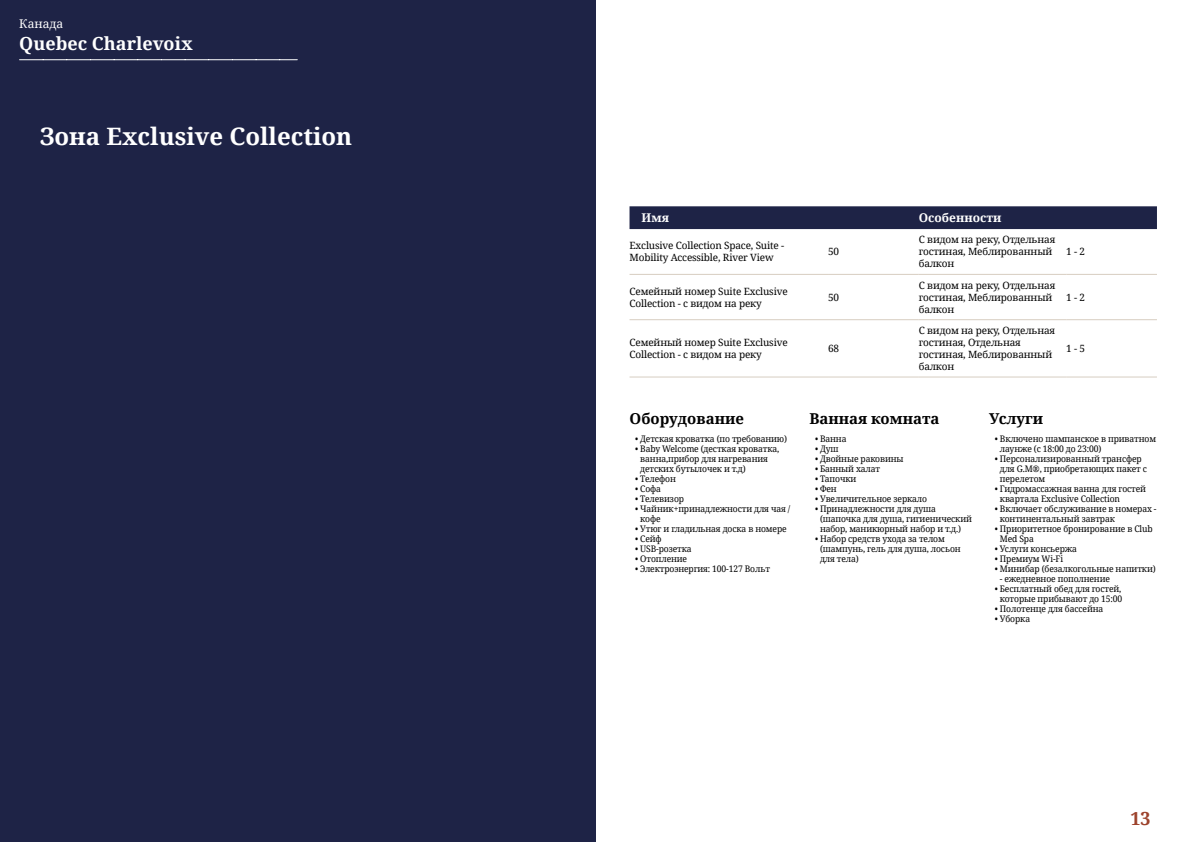
<style>
.page{position:relative;width:1191px;height:842px;background:#fff}
.page>*{position:absolute;margin:0;border:0;box-sizing:border-box;transform-origin:0 0}
.t1{font:700 24px "Noto Serif";color:#fff}
.t2{font:700 18px "Noto Serif";color:#fff}
.t3{font:700 18px "Noto Serif";color:#9d432c}
.t4{font:700 15px "Noto Serif";color:#000}
.t5{font:700 12px "Noto Serif";color:#fff}
.t6{font:12px "Noto Serif";color:#fff}
.t7{font:10px/12px "Noto Serif";letter-spacing:-.015em;color:#000}
.t8{font:9px/10px "Noto Serif";letter-spacing:-.015em;color:#000;scale:.95 1}
</style>
<div class="page">
<div style="left:0;top:0;width:595px;height:842px;background:#1e2346"></div>
<svg style="left:20px;top:59px;width:277px;height:1px"></svg>
<div style="left:629px;top:206px;width:528px;height:23px;background:#1e2346"></div>
<hr style="left:629px;top:274px;width:199px;height:1px;background:#d7cdc1">
<hr style="left:828px;top:274px;width:90px;height:1px;background:#d7cdc1">
<hr style="left:918px;top:274px;width:148px;height:1px;background:#d7cdc1">
<hr style="left:1066px;top:274px;width:91px;height:1px;background:#d7cdc1">
<hr style="left:629px;top:319px;width:199px;height:1px;background:#d7cdc1">
<hr style="left:828px;top:319px;width:90px;height:1px;background:#d7cdc1">
<hr style="left:918px;top:319px;width:148px;height:1px;background:#d7cdc1">
<hr style="left:1066px;top:319px;width:91px;height:1px;background:#d7cdc1">
<hr style="left:629px;top:376px;width:199px;height:1px;background:#d7cdc1">
<hr style="left:828px;top:376px;width:90px;height:1px;background:#d7cdc1">
<hr style="left:918px;top:376px;width:148px;height:1px;background:#d7cdc1">
<hr style="left:1066px;top:376px;width:91px;height:1px;background:#d7cdc1">
<h3 class="t6" style="left:19px;top:16px;width:45px">Канада</h3>
<h2 class="t2" style="left:19px;top:31px;width:175px">Quebec Charlevoix</h2>
<h1 class="t1" style="left:40px;top:120px;width:314px">Зона Exclusive Collection</h1>
<h3 class="t5" style="left:641px;top:209px;width:29px">Имя</h3>
<h3 class="t5" style="left:918px;top:209px;width:84px">Особенности</h3>
<p class="t7" style="left:629px;top:239px;width:156px">Exclusive Collection Space, Suite -<br>Mobility Accessible, River View</p>
<p class="t7" style="left:828px;top:245px;width:13px">50</p>
<p class="t7" style="left:918px;top:233px;width:138px">С видом на реку, Отдельная гостиная, Меблированный балкон</p>
<p class="t7" style="left:629px;top:285px;width:160px">Семейный номер Suite Exclusive<br>Collection - с видом на реку</p>
<p class="t7" style="left:828px;top:291px;width:13px">50</p>
<p class="t7" style="left:629px;top:336px;width:160px">Семейный номер Suite Exclusive<br>Collection - с видом на реку</p>
<p class="t7" style="left:828px;top:342px;width:13px">68</p>
<p class="t7" style="left:918px;top:279px;width:138px">С видом на реку, Отдельная гостиная, Меблированный балкон</p>
<p class="t7" style="left:918px;top:324px;width:138px">С видом на реку, Отдельная гостиная, Отдельная гостиная, Меблированный балкон</p>
<p class="t7" style="left:1066px;top:245px;width:20px">1 - 2</p>
<p class="t7" style="left:1066px;top:291px;width:20px">1 - 2</p>
<p class="t7" style="left:1066px;top:342px;width:20px">1 - 5</p>
<h3 class="t4" style="left:629px;top:408px;width:116px">Оборудование</h3>
<p class="t8" style="left:635px;top:434px;width:161px">• Детская кроватка (по требованию)</p>
<p class="t8" style="left:640px;top:444px;width:148px;text-indent:-5px">• Baby Welcome (десткая кроватка, ванна,прибор для нагревания детских бутылочек и т.д)</p>
<p class="t8" style="left:635px;top:474px;width:44px">• Телефон</p>
<p class="t8" style="left:635px;top:484px;width:29px">• Софа</p>
<p class="t8" style="left:635px;top:494px;width:53px">• Телевизор</p>
<p class="t8" style="left:640px;top:504px;width:159px;text-indent:-5px">• Чайник+принадлежности для чая / кофе</p>
<p class="t8" style="left:635px;top:524px;width:161px">• Утюг и гладильная доска в номере</p>
<p class="t8" style="left:635px;top:534px;width:29px">• Сейф</p>
<p class="t8" style="left:635px;top:544px;width:61px">• USB-розетка</p>
<p class="t8" style="left:635px;top:554px;width:56px">• Отопление</p>
<p class="t8" style="left:635px;top:564px;width:143px">• Электроэнергия: 100-127 Вольт</p>
<h3 class="t4" style="left:809px;top:408px;width:132px">Ванная комната</h3>
<p class="t8" style="left:815px;top:434px;width:35px">• Ванна</p>
<p class="t8" style="left:815px;top:444px;width:26px">• Душ</p>
<p class="t8" style="left:815px;top:454px;width:95px">• Двойные раковины</p>
<p class="t8" style="left:815px;top:464px;width:70px">• Банный халат</p>
<p class="t8" style="left:815px;top:474px;width:45px">• Тапочки</p>
<p class="t8" style="left:815px;top:484px;width:24px">• Фен</p>
<p class="t8" style="left:815px;top:494px;width:119px">• Увеличительное зеркало</p>
<p class="t8" style="left:820px;top:504px;width:161px;text-indent:-5px">• Принадлежности для душа (шапочка для душа, гигиенический набор, маникюрный набор и т.д.)</p>
<p class="t8" style="left:820px;top:534px;width:149px;text-indent:-5px">• Набор средств ухода за телом (шампунь, гель для душа, лосьон для тела)</p>
<h3 class="t4" style="left:989px;top:408px;width:55px">Услуги</h3>
<p class="t8" style="left:1000px;top:434px;width:166px;text-indent:-5px">• Включено шампанское в приватном лаунже (с 18:00 до 23:00)</p>
<p class="t8" style="left:1000px;top:454px;width:156px;text-indent:-5px">• Персонализированный трансфер для G.M®, приобретающих пакет с перелетом</p>
<p class="t8" style="left:1000px;top:484px;width:155px;text-indent:-5px">• Гидромассажная ванна для гостей квартала Exclusive Collection</p>
<p class="t8" style="left:1000px;top:504px;width:166px;text-indent:-5px">• Включает обслуживание в номерах - континентальный завтрак</p>
<p class="t8" style="left:1000px;top:524px;width:162px;text-indent:-5px">• Приоритетное бронирование в Club<br>Med Spa</p>
<p class="t8" style="left:994px;top:544px;width:88px">• Услуги консьержа</p>
<p class="t8" style="left:994px;top:554px;width:73px">• Премиум Wi-Fi</p>
<p class="t8" style="left:994px;top:564px;width:171px">• Минибар (безалкогольные напитки)</p>
<p class="t8" style="left:1000px;top:574px;width:117px">- ежедневное пополнение</p>
<p class="t8" style="left:994px;top:584px;width:135px;text-align:center">• Бесплатный обед для гостей, которые прибывают до 15:00</p>
<p class="t8" style="left:994px;top:604px;width:116px">• Полотенце для бассейна</p>
<p class="t8" style="left:994px;top:614px;width:39px">• Уборка</p>
<h2 class="t3" style="left:1130px;top:806px;width:22px">13</h2>
</div>
